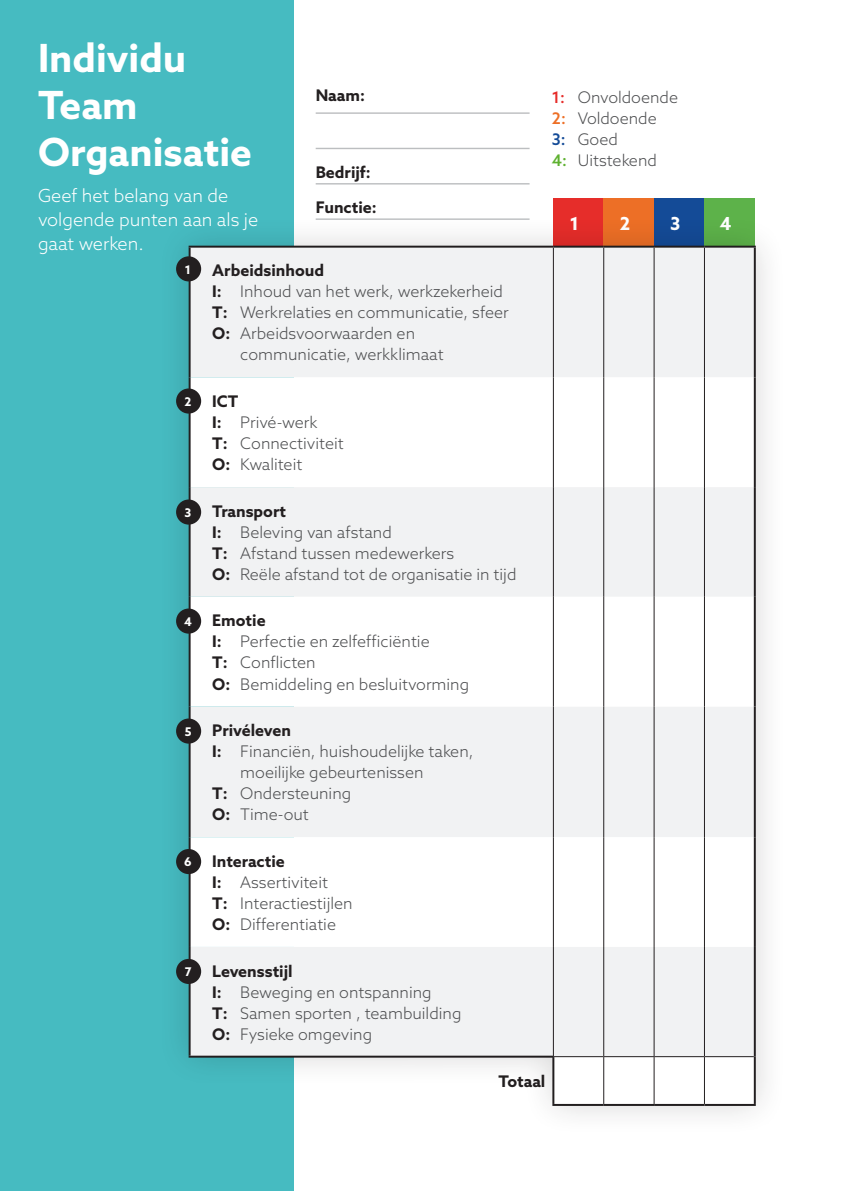
<style>
.page{position:relative;width:842px;height:1191px;background:#fff}
.page>*{position:absolute;margin:0;border:0;box-sizing:border-box;transform-origin:0 0}
.t1{font:700 38.8px/47.2px "Azo Sans";color:#fff}
.txt{font:300 18px/24px "Azo Sans";color:#fff}
.t2{font:700 18px "Azo Sans";color:#fff}
.txt-2{font:300 16px/21px "Azo Sans";color:#4d4e50}
.txt-3{font:700 16px "Azo Sans";color:#231f20}
.txt-4{font:700 12px "Azo Sans";color:#fff}
.s1{font-weight:500;color:#e62d2a}
.s2{font-weight:500;color:#ed6f26}
.s3{font-weight:500;color:#144b97}
.s4{font-weight:500;color:#5eb130}
.s5{font-weight:700;color:#231f20}
</style>
<div class="page">
<div style="left:0;top:0;width:293px;height:1191px;background:#46bbc1"></div>
<div style="left:553px;top:198px;width:51px;height:49px;background:#e62d2a"></div>
<div style="left:604px;top:198px;width:50px;height:49px;background:#ed6f26"></div>
<div style="left:654px;top:198px;width:50px;height:49px;background:#144b97"></div>
<div style="left:704px;top:198px;width:51px;height:49px;background:#5db24a"></div>
<div style="left:157px;top:215px;width:630px;height:921px;background:#231f20;opacity:.19"></div>
<svg style="left:189px;top:247px;width:567px;height:858px;fill:#f1f2f3"></svg>
<div style="left:176px;top:256px;width:25px;height:25px;background:#231f20;border-radius:50%"></div>
<div style="left:176px;top:388px;width:25px;height:25px;background:#231f20;border-radius:50%"></div>
<div style="left:176px;top:499px;width:25px;height:25px;background:#231f20;border-radius:50%"></div>
<div style="left:176px;top:608px;width:25px;height:25px;background:#231f20;border-radius:50%"></div>
<div style="left:176px;top:718px;width:25px;height:25px;background:#231f20;border-radius:50%"></div>
<div style="left:176px;top:849px;width:25px;height:25px;background:#231f20;border-radius:50%"></div>
<div style="left:176px;top:959px;width:25px;height:25px;background:#231f20;border-radius:50%"></div>
<hr style="left:316px;top:112px;width:214px;height:2px;background:#bcbec0">
<hr style="left:316px;top:148px;width:214px;height:1px;background:#bcbec0">
<hr style="left:316px;top:183px;width:214px;height:1px;background:#bcbec0">
<hr style="left:316px;top:218px;width:214px;height:2px;background:#bcbec0">
<p class="t1" style="left:38px;top:33px;width:216px">Individu<br>Team<br>Organisatie</p>
<p class="txt" style="left:38px;top:183px;width:222px">Geef het belang van de volgende punten aan als je gaat werken.</p>
<p class="txt-3" style="left:316px;top:84px;width:51px">Naam:</p>
<p class="txt-3" style="left:316px;top:162px;width:57px">Bedrijf:</p>
<p class="txt-3" style="left:316px;top:197px;width:62px">Functie:</p>
<p class="txt-2" style="left:552px;top:86px;width:128px"><span class="s1">1:</span> Onvoldoende<br><span class="s2">2:</span> Voldoende<br><span class="s3">3:</span> Goed<br><span class="s4">4:</span> Uitstekend</p>
<p class="t2" style="left:570px;top:211px;width:11px">1</p>
<p class="t2" style="left:620px;top:211px;width:12px">2</p>
<p class="t2" style="left:670px;top:211px;width:12px">3</p>
<p class="t2" style="left:720px;top:211px;width:13px">4</p>
<p class="txt-4" style="left:185px;top:261px;width:8px">1</p>
<p class="txt-4" style="left:185px;top:393px;width:8px">2</p>
<p class="txt-4" style="left:185px;top:504px;width:8px">3</p>
<p class="txt-4" style="left:184px;top:613px;width:9px">4</p>
<p class="txt-4" style="left:185px;top:723px;width:8px">5</p>
<p class="txt-4" style="left:184px;top:854px;width:9px">6</p>
<p class="txt-4" style="left:185px;top:964px;width:8px">7</p>
<p class="txt-3" style="left:212px;top:260px;width:113px">Arbeidsinhoud</p>
<p class="txt-2" style="left:212px;top:281px;width:292px"><span class="s5">I:</span> Inhoud van het werk, werkzekerheid</p>
<p class="txt-2" style="left:212px;top:302px;width:298px"><span class="s5">T:</span> Werkrelaties en communicatie, sfeer</p>
<p class="txt-2" style="left:212px;top:323px;width:204px"><span class="s5">O:</span> Arbeidsvoorwaarden en</p>
<p class="txt-2" style="left:240px;top:344px;width:205px">communicatie, werkklimaat</p>
<p class="txt-2" style="left:212px;top:391px;width:133px"><span class="s5">ICT<br>I:</span> Privé-werk<br><span class="s5">T:</span> Connectiviteit<br><span class="s5">O:</span> Kwaliteit</p>
<p class="txt-2" style="left:212px;top:500px;width:306px"><span class="s5">Transport<br>I:</span> Beleving van afstand<br><span class="s5">T:</span> Afstand tussen medewerkers<br><span class="s5">O:</span> Reële afstand tot de organisatie in tijd</p>
<p class="txt-2" style="left:212px;top:610px;width:258px"><span class="s5">Emotie<br>I:</span> Perfectie en zelfefficiëntie<br><span class="s5">T:</span> Conflicten<br><span class="s5">O:</span> Bemiddeling en besluitvorming</p>
<p class="txt-3" style="left:212px;top:720px;width:80px">Privéleven</p>
<p class="txt-2" style="left:212px;top:741px;width:263px"><span class="s5">I:</span> Financiën, huishoudelijke taken,</p>
<p class="txt-2" style="left:240px;top:762px;width:185px">moeilijke gebeurtenissen</p>
<p class="txt-2" style="left:212px;top:783px;width:140px"><span class="s5">T:</span> Ondersteuning</p>
<p class="txt-2" style="left:212px;top:804px;width:98px"><span class="s5">O:</span> Time-out</p>
<p class="txt-2" style="left:212px;top:850px;width:142px"><span class="s5">Interactie<br>I:</span> Assertiviteit<br><span class="s5">T:</span> Interactiestijlen<br><span class="s5">O:</span> Differentiatie</p>
<p class="txt-2" style="left:212px;top:960px;width:251px"><span class="s5">Levensstijl<br>I:</span> Beweging en ontspanning<br><span class="s5">T:</span> Samen sporten , teambuilding<br><span class="s5">O:</span> Fysieke omgeving</p>
<p class="txt-3" style="left:498px;top:1070px;width:48px">Totaal</p>
</div>
